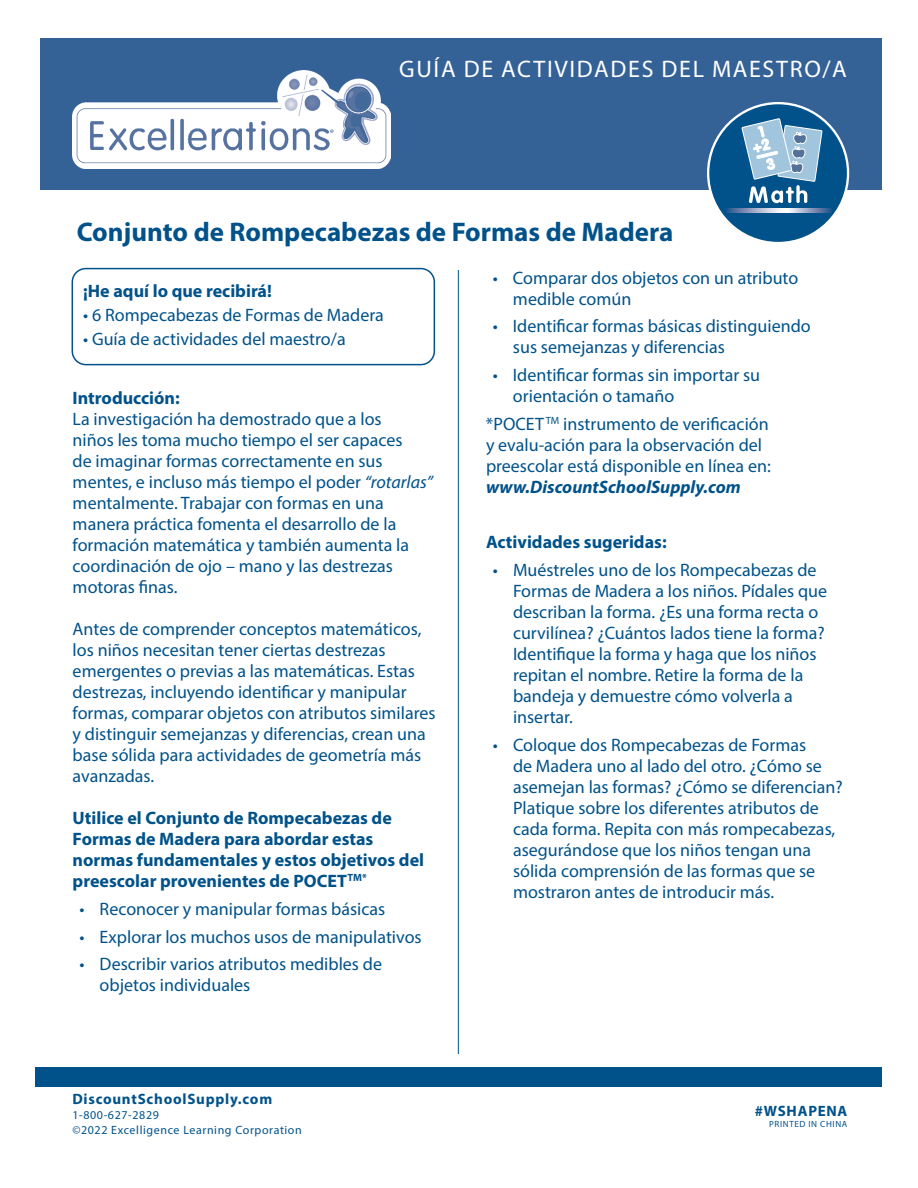
<style>
.page{position:relative;width:918px;height:1188px;background:#fff}
.page>*{position:absolute;margin:0;border:0;box-sizing:border-box;transform-origin:0 0}
.t1{font:700 27px "Myriad Pro";color:#01528a}
.t2{font:24px "Myriad Pro";letter-spacing:.07em;color:#fff}
.t3{font:18px/21px "Myriad Pro";color:#01528a}
.t4{font:700 18px/21px "Myriad Pro";color:#01528a}
.t5{font:italic 700 18px "Myriad Pro";color:#01528a}
.t6{font:700 15px "Myriad Pro";letter-spacing:.05em;color:#01528a}
.t7{font:12px/15px "Myriad Pro";letter-spacing:.05em;color:#01528a}
.t8{font:9px "Myriad Pro";letter-spacing:.07em;color:#01528a}
.s1{font-style:italic}
</style>
<div class="page">
<div style="left:40px;top:39px;width:842px;height:151px;background:#356296"></div>
<img style="left:72px;top:71px;width:318px;height:97px">
<div style="left:36px;top:1067px;width:846px;height:19px;background:#01528a"></div>
<div style="left:72px;top:268px;width:363px;height:97px;border:2px solid #01528a;border-radius:14px"></div>
<hr style="left:458px;top:270px;width:1px;height:784px;background:#01528a">
<div style="left:708px;top:103px;width:140px;height:140px;background:#01528a;border-radius:50%"></div>
<svg style="left:726px;top:209px;width:106px;height:3px"></svg>
<svg style="left:741px;top:117px;width:82px;height:86px"></svg>
<h2 class="t2" style="left:399px;top:55px;width:449px">GUÍA DE ACTIVIDADES DEL MAESTRO/A</h2>
<h1 class="t1" style="left:77px;top:214px;width:598px">Conjunto de Rompecabezas de Formas de Madera</h1>
<p class="t4" style="left:83px;top:280px;width:190px">¡He aquí lo que recibirá!</p>
<p class="t3" style="left:83px;top:304px;width:302px">• 6 Rompecabezas de Formas de Madera</p>
<p class="t3" style="left:83px;top:328px;width:264px">• Guía de actividades del maestro/a</p>
<p class="t3" style="left:513px;top:267px;width:287px;text-indent:-20px">• Comparar dos objetos con un atributo medible común</p>
<p class="t3" style="left:513px;top:315px;width:299px;text-indent:-20px">• Identificar formas básicas distinguiendo sus semejanzas y diferencias</p>
<p class="t3" style="left:513px;top:364px;width:249px;text-indent:-20px">• Identificar formas sin importar su orientación o tamaño</p>
<p class="t3" style="left:486px;top:413px;width:286px">*POCET <sup>TM</sup> instrumento de verificación y evalu-ación para la observación del preescolar está disponible en línea en:</p>
<p class="t5" style="left:486px;top:475px;width:256px">www.DiscountSchoolSupply.com</p>
<p class="t4" style="left:486px;top:531px;width:182px">Actividades sugeridas:</p>
<p class="t3" style="left:513px;top:559px;width:316px;text-indent:-20px">• Muéstreles uno de los Rompecabezas de Formas de Madera a los niños. Pídales que describan la forma. ¿Es una forma recta o curvilínea? ¿Cuántos lados tiene la forma?<br>Identifique la forma y haga que los niños repitan el nombre. Retire la forma de la bandeja y demuestre cómo volverla a insertar.</p>
<p class="t3" style="left:513px;top:734px;width:331px;text-indent:-20px">• Coloque dos Rompecabezas de Formas<br>de Madera uno al lado del otro. ¿Cómo se asemejan las formas? ¿Cómo se diferencian?<br>Platique sobre los diferentes atributos de cada forma. Repita con más rompecabezas, asegurándose que los niños tengan una sólida comprensión de las formas que se mostraron antes de introducir más.</p>
<p class="t4" style="left:73px;top:387px;width:109px">Introducción:</p>
<p class="t3" style="left:73px;top:408px;width:362px">La investigación ha demostrado que a los<br>niños les toma mucho tiempo el ser capaces<br>de imaginar formas correctamente en sus mentes, e incluso más tiempo el poder <span class="s1">“rotarlas” </span>mentalmente. Trabajar con formas en una manera práctica fomenta el desarrollo de la formación matemática y también aumenta la coordinación de ojo – mano y las destrezas motoras finas.</p>
<p class="t3" style="left:73px;top:618px;width:364px">Antes de comprender conceptos matemáticos, los niños necesitan tener ciertas destrezas emergentes o previas a las matemáticas. Estas destrezas, incluyendo identificar y manipular formas, comparar objetos con atributos similares y distinguir semejanzas y diferencias, crean una base sólida para actividades de geometría más avanzadas.</p>
<p class="t4" style="left:73px;top:807px;width:353px">Utilice el Conjunto de Rompecabezas de Formas de Madera para abordar estas normas fundamentales y estos objetivos del preescolar provenientes de POCET<sup>TM*</sup></p>
<p class="t3" style="left:79px;top:898px;width:307px">• Reconocer y manipular formas básicas</p>
<p class="t3" style="left:79px;top:926px;width:344px">• Explorar los muchos usos de manipulativos</p>
<p class="t3" style="left:100px;top:954px;width:284px;text-indent:-20px">• Describir varios atributos medibles de objetos individuales</p>
<p class="t6" style="left:72px;top:1089px;width:201px">DiscountSchoolSupply.com</p>
<p class="t7" style="left:72px;top:1107px;width:231px">1-800-627-2829<br>©2022 Excelligence Learning Corporation</p>
<p class="t6" style="left:755px;top:1101px;width:94px">#WSHAPENA</p>
<p class="t8" style="left:769px;top:1118px;width:80px">PRINTED IN CHINA</p>
</div>
